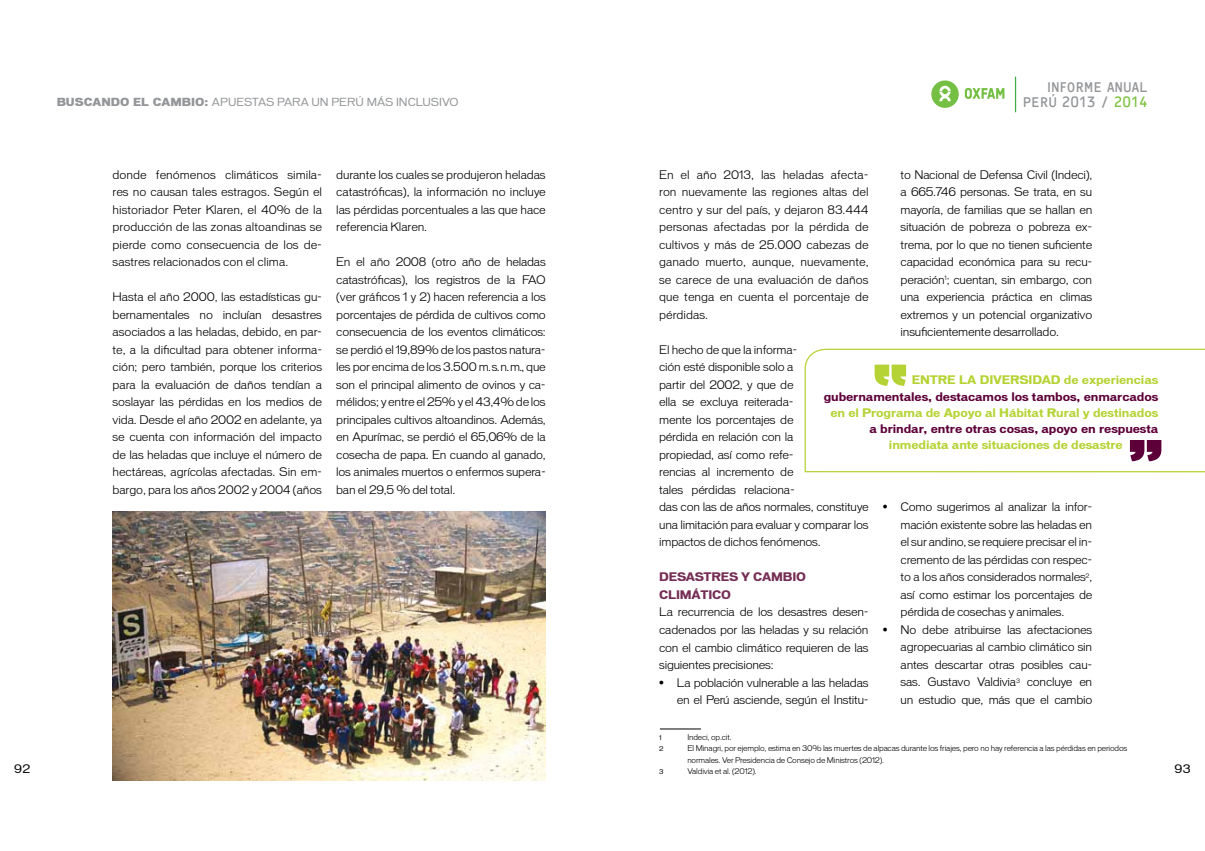
<style>
.page{position:relative;width:1205px;height:851px;background:#fff}
.page>*{position:absolute;margin:0;border:0;box-sizing:border-box;transform-origin:0 0}
.t1{font:14.5px/14.9px "OCRF Pro";letter-spacing:-.05em;color:#939598;text-align:right}
.t2{font:100 11.25px/17.5px "Vonnes";letter-spacing:-.02em;color:#000;text-align:justify}
.t3{font:700 11.25px "Vonnes";letter-spacing:-.01em;color:#b5d334}
.t4{font:700 11.25px "Vonnes";letter-spacing:-.01em;color:#5d0039}
.t5{font:700 11.25px/17.5px "Vonnes";letter-spacing:-.02em;color:#752d54}
.t6{font:11.25px "Vonnes";color:#000}
.t7{font:10.62px "Vonnes";color:#939598}
.t8{font:100 7.5px/11.2px "Vonnes";letter-spacing:-.02em;color:#000}
.t9{font:6.25px "Vonnes";color:#000}
.s1{font-weight:700;font-stretch:expanded}
.s2{color:#7dc242}
</style>
<div class="page">
<hr style="left:1015px;top:77px;width:1px;height:35px;background:#41ad49">
<svg style="left:931px;top:80px;width:28px;height:28px"></svg>
<svg style="left:965px;top:88px;width:39px;height:11px"></svg>
<svg style="left:804px;top:348px;width:401px;height:125px"></svg>
<hr style="left:660px;top:728px;width:41px;height:1px;background:#000">
<svg style="left:1130px;top:440px;width:31px;height:21px"></svg>
<svg style="left:874px;top:364px;width:32px;height:22px"></svg>
<img style="left:113px;top:511px;width:433px;height:269px">
<p class="t7" style="left:57px;top:96px;width:403px"><span class="s1">BUSCANDO EL CAMBIO:</span> APUESTAS PARA UN PERÚ MÁS INCLUSIVO</p>
<p class="t2" style="left:113px;top:165px;width:211px">donde fenómenos climáticos simila&shy;res no causan tales estragos. Según el historiador Peter Klaren, el 40% de la producción de las zonas altoandinas se pierde como consecuencia de los de&shy;sastres relacionados con el clima.</p>
<p class="t2" style="left:113px;top:288px;width:211px">Hasta el año 2000, las estadísticas gu&shy;bernamentales no incluían desastres asociados a las heladas, debido, en par&shy;te, a la dificultad para obtener informa&shy;ción; pero también, porque los criterios para la evaluación de daños tendían a soslayar las pérdidas en los medios de vida. Desde el año 2002 en adelante, ya se cuenta con información del impacto de las heladas que incluye el número de hectáreas, agrícolas afectadas. Sin em&shy;bargo, para los años 2002 y 2004 (años</p>
<p class="t2" style="left:336px;top:166px;width:211px">durante los cuales se produjeron heladas catastróficas), la información no incluye las pérdidas porcentuales a las que hace referencia Klaren.</p>
<p class="t2" style="left:336px;top:253px;width:211px">En el año 2008 (otro año de heladas catastróficas), los registros de la FAO (ver gráficos 1 y 2) hacen referencia a los porcentajes de pérdida de cultivos como consecuencia de los eventos climáticos: se perdió el 19,89% de los pastos natura&shy;les por encima de los 3.500 m. s. n. m., que son el principal alimento de ovinos y ca&shy;mélidos; y entre el 25% y el 43,4% de los principales cultivos altoandinos. Además, en Apurímac, se perdió el 65,06% de la cosecha de papa. En cuando al ganado, los animales muertos o enfermos supera&shy;ban el 29,5 % del total.</p>
<p class="t6" style="left:14px;top:762px;width:18px">92</p>
<p class="t1" style="left:1022px;top:78px;width:127px">INFORME ANUAL<br>PERÚ 2013 / <span class="s2">2014</span></p>
<p class="t2" style="left:659px;top:165px;width:211px">En el año 2013, las heladas afecta&shy;ron nuevamente las regiones altas del centro y sur del país, y dejaron 83.444 personas afectadas por la pérdida de cultivos y más de 25.000 cabezas de ganado muerto, aunque, nuevamente, se carece de una evaluación de daños que tenga en cuenta el porcentaje de pérdidas.</p>
<p class="t2" style="left:659px;top:340px;width:211px;text-align:left">El hecho de que la informa-<br>ción esté disponible solo a<br>partir del 2002, y que de<br>ella se excluya reiterada-<br>mente los porcentajes de<br>pérdida en relación con la<br>propiedad, así como refe-<br>rencias al incremento de<br>tales pérdidas relaciona-<br>das con las de años normales, constituye una limitación para evaluar y comparar los impactos de dichos fenómenos.</p>
<p class="t5" style="left:659px;top:568px;width:141px">Desastres y cambio climático</p>
<p class="t2" style="left:659px;top:603px;width:211px">La recurrencia de los desastres desen&shy;cadenados por las heladas y su relación con el cambio climático requieren de las siguientes precisiones:</p>
<p class="t2" style="left:659px;top:673px;width:211px;text-align:right">• La población vulnerable a las heladas en el Perú asciende, según el Institu-</p>
<p class="t2" style="left:900px;top:166px;width:193px">to Nacional de Defensa Civil (Indeci), a 665.746 personas. Se trata, en su mayoría, de familias que se hallan en situación de pobreza o pobreza ex&shy;trema, por lo que no tienen suficiente capacidad económica para su recu&shy;peración<sup>1</sup>; cuentan, sin embargo, con una experiencia práctica en climas extremos y un potencial organizativo insuficientemente desarrollado.</p>
<p class="t3" style="left:912px;top:373px;width:248px">Entre la diversidad de experiencias</p>
<p class="t4" style="left:824px;top:389px;width:336px">gubernamentales, destacamos los tambos, enmarcados</p>
<p class="t3" style="left:830px;top:406px;width:329px">en el Programa de Apoyo al Hábitat Rural y destinados</p>
<p class="t4" style="left:869px;top:422px;width:290px">a brindar, entre otras cosas, apoyo en respuesta</p>
<p class="t3" style="left:889px;top:438px;width:235px">inmediata ante situaciones de desastre</p>
<p class="t2" style="left:900px;top:498px;width:193px;text-indent:-18px">• Como sugerimos al analizar la infor&shy;mación existente sobre las heladas en el sur andino, se requiere precisar el in&shy;cremento de las pérdidas con respec&shy;to a los años considerados normales<sup>2</sup>, así como estimar los porcentajes de pérdida de cosechas y animales.</p>
<p class="t2" style="left:900px;top:620px;width:193px;text-indent:-18px">• No debe atribuirse las afectaciones agropecuarias al cambio climático sin antes descartar otras posibles cau&shy;sas. Gustavo Valdivia<sup>3</sup> concluye en un estudio que, más que el cambio</p>
<p class="t9" style="left:659px;top:734px;width:4px">1</p>
<p class="t8" style="left:687px;top:731px;width:46px">Indeci, op.cit.</p>
<p class="t9" style="left:659px;top:745px;width:6px">2</p>
<p class="t8" style="left:687px;top:742px;width:442px">El Minagri, por ejemplo, estima en 30% las muertes de alpacas durante los friajes, pero no hay referencia a las pérdidas en periodos normales. Ver Presidencia de Consejo de Ministros (2012).</p>
<p class="t9" style="left:659px;top:767px;width:6px">3</p>
<p class="t8" style="left:687px;top:765px;width:71px">Valdivia et al. (2012).</p>
<p class="t6" style="left:1174px;top:762px;width:18px">93</p>
</div>
